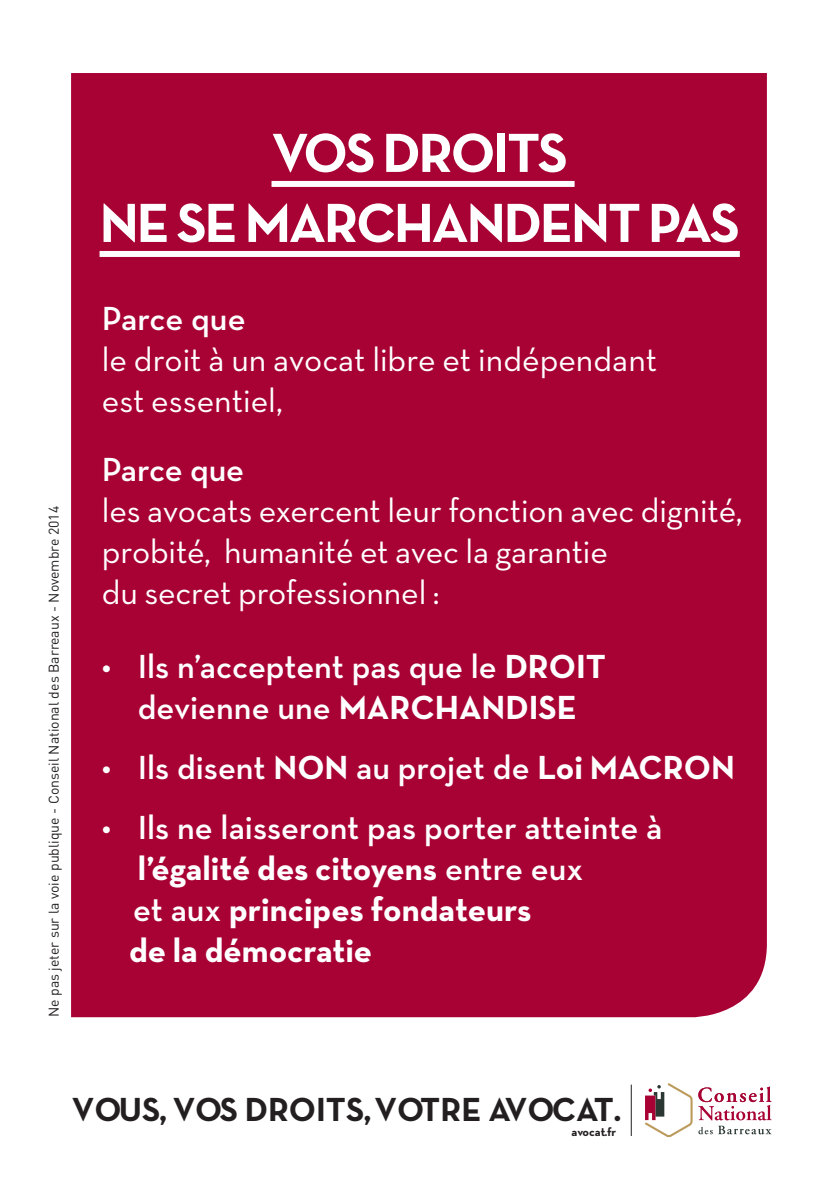
<style>
.page{position:relative;width:840px;height:1191px;background:#fff}
.page>*{position:absolute;margin:0;border:0;box-sizing:border-box;transform-origin:0 0}
.t1{font:700 56px/70px "Neutra Text TF";letter-spacing:-.04em;color:#fff;text-align:center}
.t2{font:34px/40.8px "Neutra Text TF";letter-spacing:-.005em;color:#fff}
.t3{font:600 34px/40.8px "Neutra Text";color:#fff;text-align:center}
.t4{font:700 34px/40.8px "Neutra Text TF";color:#fff}
.t5{font:700 34px "Neutra Text TF";color:#231f20}
.t6{font:14px "DIN Pro";color:#231f20}
.t7{font:700 12px "Neutra Text TF";color:#231f20}
.s1{font-family:"Neutra Text TF";font-weight:700}
.s2{font-family:"Neutra Text";font-weight:600}
</style>
<div class="page">
<div style="left:71px;top:73px;width:695px;height:944px;background:#a80235"></div>
<div style="left:271px;top:181px;width:303px;height:6px;background:#fff"></div>
<div style="left:99px;top:251px;width:640px;height:6px;background:#fff"></div>
<svg style="left:698px;top:1086px;width:73px;height:48px"></svg>
<svg style="left:645px;top:1083px;width:47px;height:54px"></svg>
<hr style="left:630px;top:1084px;width:1px;height:52px;background:#231f20">
<p class="t6" style="left:44px;top:1017px;width:512px;rotate:-90deg">Ne pas jeter sur la voie publique - Conseil National des Barreaux - Novembre 2014</p>
<h1 class="t1" style="left:99px;top:117px;width:641px">VOS DROITS<br>NE SE MARCHANDENT PAS</h1>
<p class="t3" style="left:102px;top:297px;width:145px">Parce que</p>
<p class="t2" style="left:102px;top:338px;width:556px">le droit à un avocat libre et indépendant est essentiel,</p>
<p class="t3" style="left:102px;top:449px;width:144px">Parce que</p>
<p class="t2" style="left:102px;top:489px;width:641px">les avocats exercent leur fonction avec dignité, probité, humanité et avec la garantie<br>du secret professionnel :</p>
<p class="t3" style="left:102px;top:645px;width:505px">• Ils n’acceptent pas que le <span class="s1">DROIT </span>devienne une <span class="s1">MARCHANDISE</span></p>
<p class="t3" style="left:102px;top:746px;width:634px">• Ils disent <span class="s1">NON</span> au projet de <span class="s1">Loi MACRON</span></p>
<p class="t3" style="left:102px;top:806px;width:562px">• Ils ne laisseront pas porter atteinte à</p>
<p class="t4" style="left:129px;top:847px;width:455px">l’égalité des citoyens <span class="s2">entre eux et aux</span> principes fondateurs<br>de la démocratie</p>
<p class="t5" style="left:72px;top:1088px;width:550px">VOUS, VOS DROITS, VOTRE AVOCAT.</p>
<p class="t7" style="left:571px;top:1124px;width:46px">avocat.fr</p>
</div>
